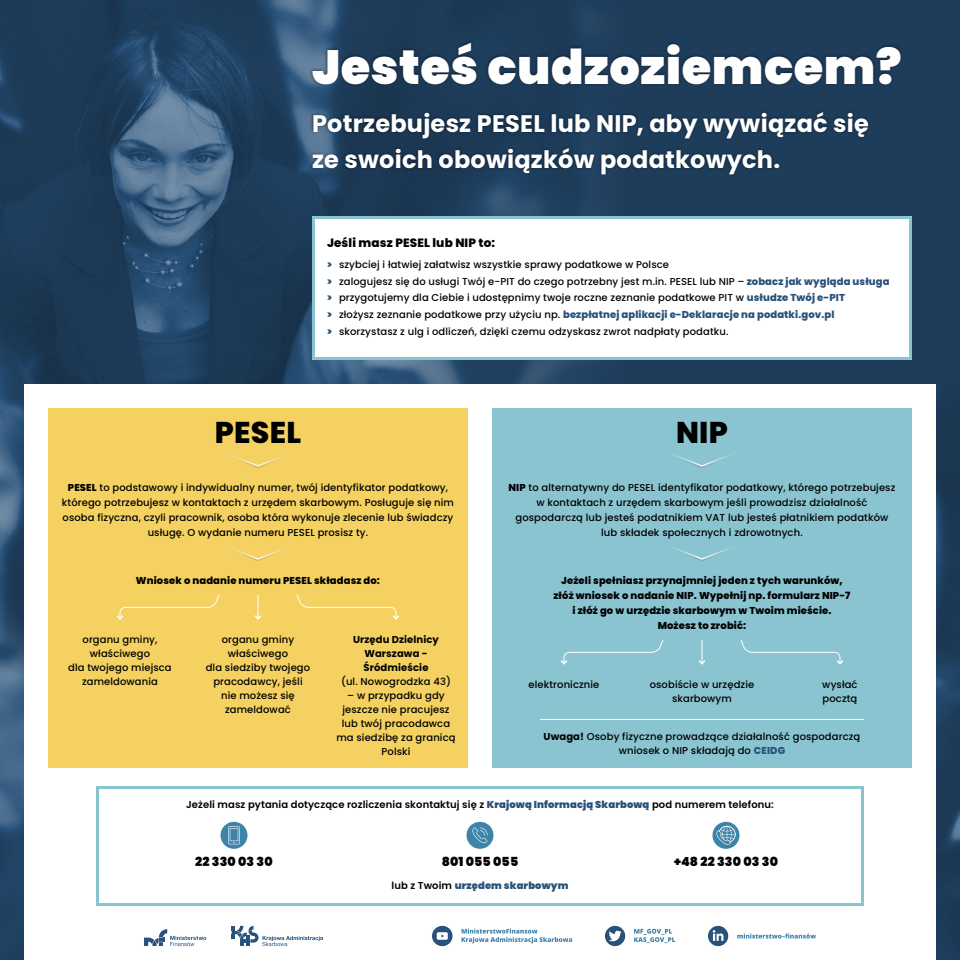
<style>
.page{position:relative;width:960px;height:960px;background:#fff}
.page>*{position:absolute;margin:0;border:0;box-sizing:border-box;transform-origin:0 0}
.t1{font:900 48px "Poppins";letter-spacing:.01em;color:#fff}
.t2{font:800 30px "Poppins";letter-spacing:.01em;color:#000}
.t3{font:700 24px/36px "Poppins";letter-spacing:.01em;color:#fff}
.t4{font:900 12.5px "Poppins";letter-spacing:.01em;color:#000}
.t5{font:800 12px "Poppins";letter-spacing:.01em;color:#000}
.t6{font:500 10px/14px "Poppins";letter-spacing:.01em;color:#000;text-align:center}
.t7{font:800 10px/15px "Poppins";letter-spacing:.01em;color:#000;text-align:center}
.t8{font:600 10px "Poppins";letter-spacing:.01em;color:#000}
.t9{font:700 10px/14px "Poppins";letter-spacing:.01em;color:#000;text-align:center}
.t10{font:900 10px "Poppins";letter-spacing:.01em;color:#28527a}
.s1{font-weight:900;color:#28527a}
.s2{font-weight:800;color:#28527a}
.s3{font-weight:800}
.s4{font-weight:700}
.s5{font-weight:600;color:#000}
</style>
<div class="page">
<img style="left:0;top:384px;width:960px;height:576px">
<img style="left:0;top:0;width:384px;height:84px">
<img style="left:0;top:84px;width:384px;height:624px">
<div style="left:24px;top:384px;width:912px;height:576px;background:#fff"></div>
<div style="left:384px;top:0;width:576px;height:384px;background:#1e3d5b"></div>
<div style="left:309px;top:39px;width:595px;height:138px;background:#000;opacity:.5"></div>
<div style="left:314px;top:218px;width:596px;height:140px;background:#fff"></div>
<div style="left:312px;top:216px;width:600px;height:144px;border:3px solid #8ac4d0"></div>
<div style="left:48px;top:408px;width:420px;height:360px;background:#f4d160"></div>
<div style="left:227px;top:453px;width:62px;height:16px;background:#000;opacity:.25"></div>
<svg style="left:224px;top:453px;width:68px;height:14px"></svg>
<div style="left:227px;top:546px;width:62px;height:16px;background:#000;opacity:.25"></div>
<svg style="left:224px;top:546px;width:68px;height:14px"></svg>
<svg style="left:116px;top:594px;width:104px;height:26px"></svg>
<svg style="left:296px;top:594px;width:104px;height:26px"></svg>
<svg style="left:254px;top:595px;width:8px;height:25px"></svg>
<div style="left:492px;top:408px;width:420px;height:360px;background:#8ac4d0"></div>
<div style="left:671px;top:453px;width:62px;height:16px;background:#000;opacity:.25"></div>
<svg style="left:671px;top:453px;width:62px;height:14px"></svg>
<div style="left:671px;top:546px;width:62px;height:16px;background:#000;opacity:.25"></div>
<svg style="left:671px;top:546px;width:62px;height:14px"></svg>
<svg style="left:560px;top:639px;width:104px;height:26px"></svg>
<svg style="left:740px;top:639px;width:104px;height:26px"></svg>
<svg style="left:698px;top:640px;width:8px;height:25px"></svg>
<hr style="left:540px;top:719px;width:324px;height:1px;background:#fff">
<div style="left:220px;top:822px;width:28px;height:27px;background:#3e83a8;border-radius:50%"></div>
<svg style="left:228px;top:826px;width:12px;height:18px"></svg>
<div style="left:466px;top:822px;width:28px;height:27px;background:#3e83a8;border-radius:50%"></div>
<svg style="left:472px;top:828px;width:16px;height:15px"></svg>
<svg style="left:712px;top:822px;width:28px;height:27px"></svg>
<svg style="left:716px;top:826px;width:20px;height:19px"></svg>
<div style="left:96px;top:786px;width:768px;height:120px;border:3px solid #8ac4d0"></div>
<svg style="left:634px;top:929px;width:41px;height:14px"></svg>
<div style="left:605px;top:926px;width:20px;height:20px;background:#28527a;border-radius:50%"></div>
<svg style="left:609px;top:931px;width:13px;height:10px"></svg>
<div style="left:432px;top:926px;width:21px;height:20px;background:#28527a;border-radius:50%"></div>
<svg style="left:437px;top:932px;width:11px;height:8px"></svg>
<svg style="left:462px;top:929px;width:110px;height:14px"></svg>
<svg style="left:737px;top:933px;width:79px;height:6px"></svg>
<div style="left:708px;top:926px;width:20px;height:20px;background:#28527a;border-radius:50%"></div>
<svg style="left:713px;top:930px;width:11px;height:11px"></svg>
<svg style="left:144px;top:929px;width:62px;height:17px"></svg>
<svg style="left:232px;top:926px;width:91px;height:20px"></svg>
<h1 class="t1" style="left:312px;top:39px;width:591px">Jesteś cudzoziemcem?</h1>
<h3 class="t3" style="left:312px;top:106px;width:559px">Potrzebujesz PESEL lub NIP, aby wywiązać się ze swoich obowiązków podatkowych.</h3>
<p class="t5" style="left:327px;top:236px;width:170px">Jeśli masz PESEL lub NIP to:</p>
<p class="t6" style="left:327px;top:256px;width:564px;line-height:16.9px;text-align:left"><span class="s1">&gt;</span> szybciej i łatwiej załatwisz wszystkie sprawy podatkowe w Polsce<br><span class="s1">&gt;</span> zalogujesz się do usługi Twój e-PIT do czego potrzebny jest m.in. PESEL lub NIP – <span class="s2">zobacz jak wygląda usługa </span><span class="s1">&gt;</span> przygotujemy dla Ciebie i udostępnimy twoje roczne zeznanie podatkowe PIT w <span class="s2">usłudze Twój e-PIT<br></span><span class="s1">&gt;</span> złożysz zeznanie podatkowe przy użyciu np. <span class="s2">bezpłatnej aplikacji e-Deklaracje na podatki.gov.pl<br></span><span class="s1">&gt;</span> skorzystasz z ulg i odliczeń, dzięki czemu odzyskasz zwrot nadpłaty podatku.</p>
<h2 class="t2" style="left:215px;top:415px;width:88px">PESEL</h2>
<p class="t6" style="left:62px;top:480px;width:394px;line-height:15px"><span class="s3">PESEL</span> to podstawowy i indywidualny numer, twój identyfikator podatkowy, którego potrzebujesz w kontaktach z urzędem skarbowym. Posługuje się nim osoba fizyczna, czyli pracownik, osoba która wykonuje zlecenie lub świadczy usługę. O wydanie numeru PESEL prosisz ty.</p>
<p class="t7" style="left:136px;top:573px;width:246px">Wniosek o nadanie numeru PESEL składasz do:</p>
<p class="t6" style="left:68px;top:632px;width:105px">organu gminy, właściwego<br>dla twojego miejsca zameldowania</p>
<p class="t6" style="left:206px;top:632px;width:106px">organu gminy właściwego<br>dla siedziby twojego pracodawcy, jeśli nie możesz się zameldować</p>
<p class="t9" style="left:353px;top:632px;width:87px">Urzędu Dzielnicy<br>Warszawa -<br>Śródmieście</p>
<p class="t6" style="left:341px;top:674px;width:111px">(ul. Nowogrodzka 43)</p>
<p class="t6" style="left:336px;top:688px;width:121px">– w przypadku gdy jeszcze nie pracujesz lub twój pracodawca ma siedzibę za granicą<br>Polski</p>
<h2 class="t2" style="left:676px;top:415px;width:53px">NIP</h2>
<p class="t6" style="left:509px;top:480px;width:388px;line-height:15px"><span class="s3">NIP</span> to alternatywny do PESEL identyfikator podatkowy, którego potrzebujesz w kontaktach z urzędem skarbowym jeśli prowadzisz działalność gospodarczą lub jesteś podatnikiem VAT lub jesteś płatnikiem podatków lub składek społecznych i zdrowotnych.</p>
<p class="t7" style="left:553px;top:573px;width:299px">Jeżeli spełniasz przynajmniej jeden z tych warunków, złóż wniosek o nadanie NIP. Wypełnij np. formularz NIP-7 i złóż go w urzędzie skarbowym w Twoim mieście.<br>Możesz to zrobić:</p>
<p class="t6" style="left:529px;top:677px;width:72px">elektronicznie</p>
<p class="t6" style="left:650px;top:677px;width:106px">osobiście w urzędzie skarbowym</p>
<p class="t6" style="left:822px;top:677px;width:37px;text-align:left">wysłać pocztą</p>
<p class="t6" style="left:544px;top:729px;width:318px"><span class="s4">Uwaga!</span> Osoby fizyczne prowadzące działalność gospodarczą wniosek o NIP składają do <span class="s2">CEIDG</span></p>
<p class="t8" style="left:186px;top:799px;width:589px">Jeżeli masz pytania dotyczące rozliczenia skontaktuj się z <span class="s1">Krajową Informacją Skarbową</span> pod numerem telefonu:</p>
<p class="t4" style="left:195px;top:854px;width:79px">22 330 03 30</p>
<p class="t4" style="left:442px;top:854px;width:78px">801 055 055</p>
<p class="t4" style="left:674px;top:854px;width:105px">+48 22 330 03 30</p>
<p class="t10" style="left:392px;top:880px;width:178px"><span class="s5">lub z Twoim</span> urzędem skarbowym</p>
</div>
